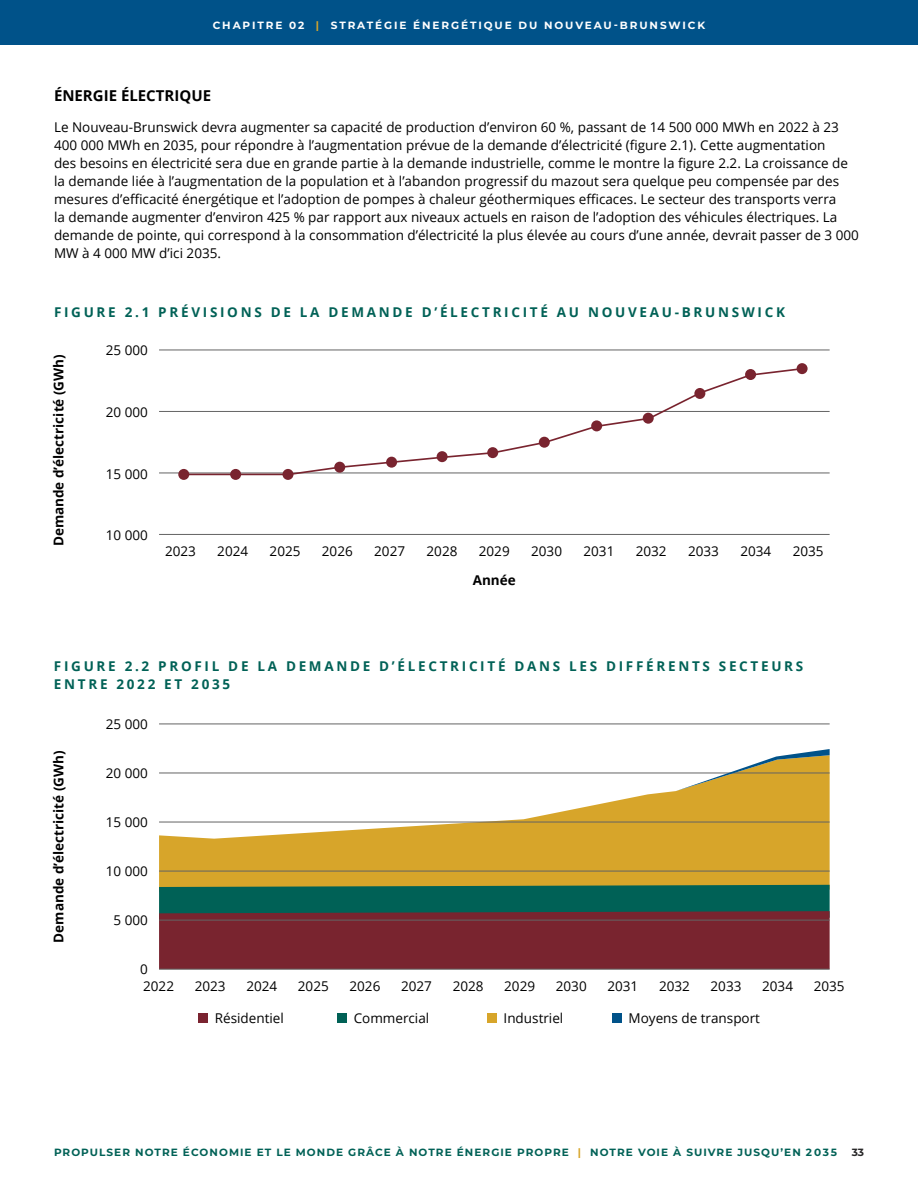
<style>
.page{position:relative;width:918px;height:1188px;background:#fff}
.page>*{position:absolute;margin:0;border:0;box-sizing:border-box;transform-origin:0 0}
.t1{font:700 15px "Open Sans";color:#000}
.t2{font:13.5px/18px "Open Sans";color:#000}
.t3{font:700 13.5px/18px "Open Sans";letter-spacing:.2em;color:#006156}
.t4{font:700 13.5px "Open Sans";color:#000}
.t5{font:700 10.5px "Montserrat";letter-spacing:.1em;color:#006156}
.t6{font:700 10.5px "Montserrat";letter-spacing:.18em;color:#fff}
.t7{font:700 10.5px "Montserrat";color:#292829}
.s1{color:#d7a52a}
</style>
<div class="page">
<hr style="left:159px;top:350px;width:671px;height:1px;background:#636363">
<hr style="left:159px;top:411px;width:671px;height:1px;background:#636363">
<hr style="left:159px;top:473px;width:671px;height:1px;background:#636363">
<hr style="left:159px;top:534px;width:671px;height:1px;background:#636363">
<svg style="left:183px;top:367px;width:622px;height:109px"></svg>
<div style="left:178px;top:469px;width:11px;height:11px;background:#79242f;border-radius:50%"></div>
<div style="left:230px;top:469px;width:11px;height:11px;background:#79242f;border-radius:50%"></div>
<div style="left:283px;top:469px;width:10px;height:11px;background:#79242f;border-radius:50%"></div>
<div style="left:334px;top:462px;width:11px;height:11px;background:#79242f;border-radius:50%"></div>
<div style="left:386px;top:457px;width:11px;height:11px;background:#79242f;border-radius:50%"></div>
<div style="left:437px;top:451px;width:11px;height:11px;background:#79242f;border-radius:50%"></div>
<div style="left:487px;top:447px;width:11px;height:11px;background:#79242f;border-radius:50%"></div>
<div style="left:539px;top:437px;width:11px;height:11px;background:#79242f;border-radius:50%"></div>
<div style="left:591px;top:420px;width:11px;height:11px;background:#79242f;border-radius:50%"></div>
<div style="left:643px;top:413px;width:11px;height:11px;background:#79242f;border-radius:50%"></div>
<div style="left:694px;top:388px;width:11px;height:11px;background:#79242f;border-radius:50%"></div>
<div style="left:745px;top:369px;width:11px;height:11px;background:#79242f;border-radius:50%"></div>
<div style="left:797px;top:363px;width:11px;height:11px;background:#79242f;border-radius:50%"></div>
<svg style="left:159px;top:772px;width:671px;height:113px;fill:#d7a52a"></svg>
<svg style="left:159px;top:885px;width:671px;height:84px"></svg>
<hr style="left:159px;top:724px;width:671px;height:1px;background:#636363">
<hr style="left:159px;top:773px;width:671px;height:1px;background:#636363">
<hr style="left:159px;top:822px;width:671px;height:1px;background:#636363">
<hr style="left:159px;top:871px;width:671px;height:1px;background:#636363">
<hr style="left:159px;top:920px;width:671px;height:1px;background:#636363">
<hr style="left:159px;top:969px;width:671px;height:1px;background:#636363">
<svg style="left:676px;top:749px;width:154px;height:42px"></svg>
<div style="left:198px;top:1013px;width:10px;height:10px;background:#7a2330"></div>
<div style="left:337px;top:1013px;width:10px;height:10px;background:#006156"></div>
<div style="left:487px;top:1013px;width:10px;height:10px;background:#d7a52a"></div>
<div style="left:612px;top:1013px;width:10px;height:10px;background:#005289"></div>
<div style="left:0;top:0;width:918px;height:45px;background:#005289"></div>
<p class="t6" style="left:213px;top:18px;width:494px">CHAPITRE 02 <span class="s1">|</span> STRATÉGIE ÉNERGÉTIQUE DU NOUVEAU-BRUNSWICK</p>
<p class="t1" style="left:54px;top:85px;width:159px">ÉNERGIE ÉLECTRIQUE</p>
<p class="t2" style="left:54px;top:118px;width:806px">Le Nouveau-Brunswick devra augmenter sa capacité de production d’environ 60 %, passant de 14 500 000 MWh en 2022 à 23<br>400 000 MWh en 2035, pour répondre à l’augmentation prévue de la demande d’électricité (figure 2.1). Cette augmentation<br>des besoins en électricité sera due en grande partie à la demande industrielle, comme le montre la figure 2.2. La croissance de la demande liée à l’augmentation de la population et à l’abandon progressif du mazout sera quelque peu compensée par des mesures d’efficacité énergétique et l’adoption de pompes à chaleur géothermiques efficaces. Le secteur des transports verra<br>la demande augmenter d’environ 425 % par rapport aux niveaux actuels en raison de l’adoption des véhicules électriques. La demande de pointe, qui correspond à la consommation d’électricité la plus élevée au cours d’une année, devrait passer de 3 000<br>MW à 4 000 MW d’ici 2035.</p>
<p class="t3" style="left:54px;top:302px;width:733px">FIGURE 2.1 PRÉVISIONS DE LA DEMANDE D’ÉLECTRICITÉ AU NOUVEAU-BRUNSWICK</p>
<p class="t4" style="left:49px;top:546px;width:194px;rotate:-90deg">Demande d’électricité (GWh)</p>
<p class="t2" style="left:106px;top:341px;width:44px">25 000</p>
<p class="t2" style="left:106px;top:403px;width:44px">20 000</p>
<p class="t2" style="left:106px;top:464px;width:44px">15 000</p>
<p class="t2" style="left:106px;top:526px;width:44px">10 000</p>
<p class="t2" style="left:165px;top:542px;width:32px">2023</p>
<p class="t2" style="left:217px;top:542px;width:32px">2024</p>
<p class="t2" style="left:270px;top:542px;width:32px">2025</p>
<p class="t2" style="left:322px;top:542px;width:32px">2026</p>
<p class="t2" style="left:374px;top:542px;width:32px">2027</p>
<p class="t2" style="left:427px;top:542px;width:32px">2028</p>
<p class="t2" style="left:479px;top:542px;width:32px">2029</p>
<p class="t4" style="left:473px;top:571px;width:45px">Année</p>
<p class="t2" style="left:531px;top:542px;width:32px">2030</p>
<p class="t2" style="left:584px;top:542px;width:32px">2031</p>
<p class="t2" style="left:636px;top:542px;width:32px">2032</p>
<p class="t2" style="left:688px;top:542px;width:32px">2033</p>
<p class="t2" style="left:740px;top:542px;width:32px">2034</p>
<p class="t2" style="left:793px;top:542px;width:32px">2035</p>
<p class="t3" style="left:54px;top:657px;width:751px">FIGURE 2.2 PROFIL DE LA DEMANDE D’ÉLECTRICITÉ DANS LES DIFFÉRENTS SECTEURS<br>ENTRE 2022 ET 2035</p>
<p class="t4" style="left:49px;top:943px;width:194px;rotate:-90deg">Demande d’électricité (GWh)</p>
<p class="t2" style="left:106px;top:715px;width:44px">25 000</p>
<p class="t2" style="left:106px;top:764px;width:44px">20 000</p>
<p class="t2" style="left:106px;top:813px;width:44px">15 000</p>
<p class="t2" style="left:106px;top:862px;width:44px">10 000</p>
<p class="t2" style="left:114px;top:911px;width:36px">5 000</p>
<p class="t2" style="left:140px;top:960px;width:9px">0</p>
<p class="t2" style="left:143px;top:977px;width:32px">2022</p>
<p class="t2" style="left:195px;top:977px;width:32px">2023</p>
<p class="t2" style="left:246px;top:977px;width:32px">2024</p>
<p class="t2" style="left:298px;top:977px;width:32px">2025</p>
<p class="t2" style="left:350px;top:977px;width:32px">2026</p>
<p class="t2" style="left:401px;top:977px;width:32px">2027</p>
<p class="t2" style="left:453px;top:977px;width:32px">2028</p>
<p class="t2" style="left:504px;top:977px;width:32px">2029</p>
<p class="t2" style="left:556px;top:977px;width:32px">2030</p>
<p class="t2" style="left:607px;top:977px;width:32px">2031</p>
<p class="t2" style="left:659px;top:977px;width:32px">2032</p>
<p class="t2" style="left:711px;top:977px;width:32px">2033</p>
<p class="t2" style="left:762px;top:977px;width:32px">2034</p>
<p class="t2" style="left:814px;top:977px;width:32px">2035</p>
<p class="t2" style="left:215px;top:1008px;width:71px">Résidentiel</p>
<p class="t2" style="left:354px;top:1008px;width:77px">Commercial</p>
<p class="t2" style="left:504px;top:1008px;width:61px">Industriel</p>
<p class="t2" style="left:629px;top:1008px;width:133px">Moyens de transport</p>
<p class="t5" style="left:54px;top:1145px;width:785px">PROPULSER NOTRE ÉCONOMIE ET LE MONDE GRÂCE À NOTRE ÉNERGIE PROPRE <span class="s1">|</span> NOTRE VOIE À SUIVRE JUSQU’EN 2035</p>
<p class="t7" style="left:852px;top:1145px;width:14px">33</p>
</div>
